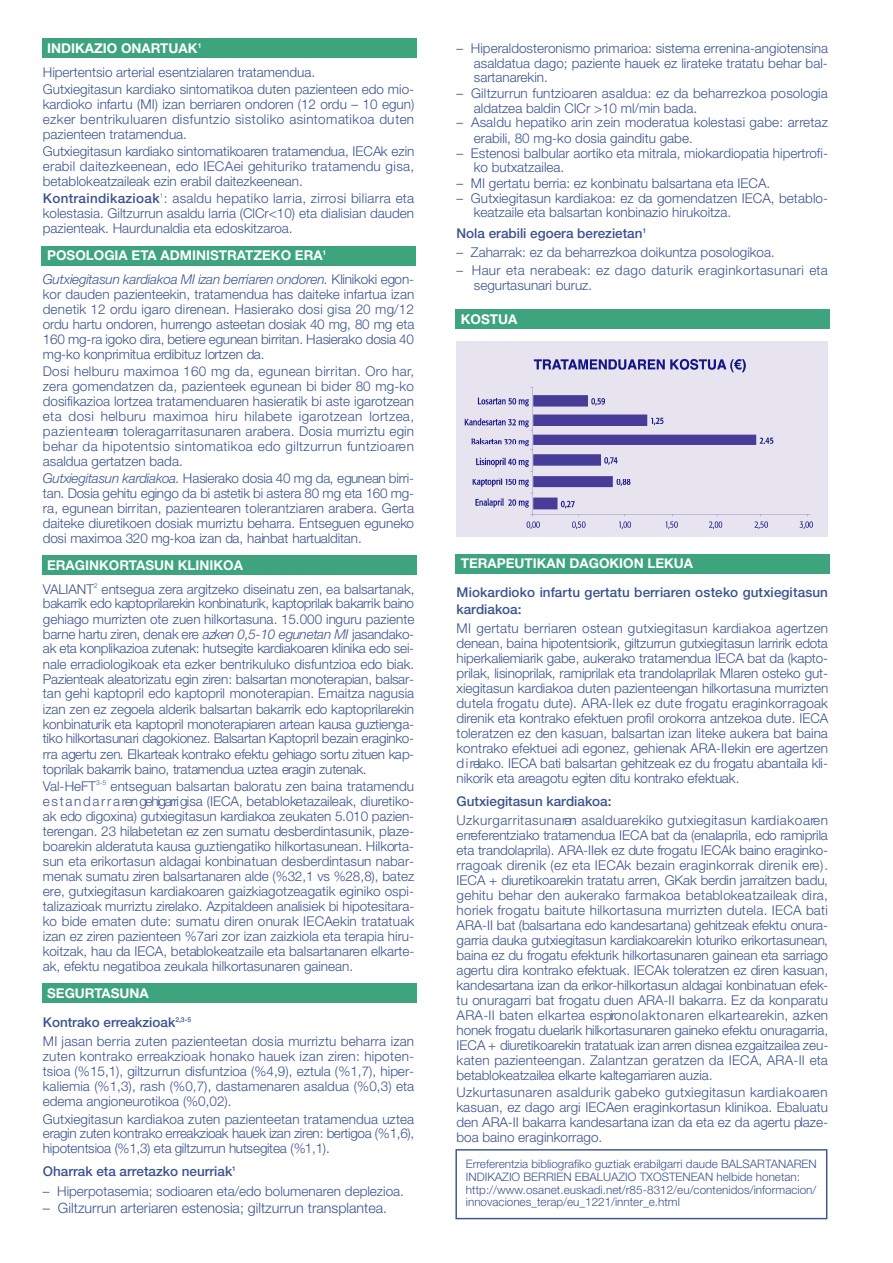
<style>
.page{position:relative;width:893px;height:1263px;background:#fff}
.page>*{position:absolute;margin:0;border:0;box-sizing:border-box;transform-origin:0 0}
.t1{font:300 14.25px "Helvetica Neue";color:#3b538f}
.t2{font:300 13.5px/15px "Helvetica Neue";color:#3b538f;text-align:justify}
.t3{font:500 13.5px/29.1px "Helvetica Neue";color:#3b538f}
.t4{font:italic 300 13.5px/23.4px "Helvetica Neue";color:#3b538f}
.t5{font:300 13.5px/15.1px "Helvetica Neue";letter-spacing:.02em;color:#3b538f}
.t6{font:700 13.5px "Helvetica Neue";color:#fff}
.t7{font:300 11.7px/12.9px "Helvetica Neue";color:#3b538f}
.s1{font-weight:700;color:#fff}
.s2{font-weight:500}
.s3{font-weight:700;font-style:normal;color:#fff}
.s4{font-style:normal}
.s5{font-style:italic}
</style>
<div class="page">
<div style="left:42px;top:247px;width:374px;height:19px;background:#3da47e"></div>
<div style="left:455px;top:309px;width:374px;height:20px;background:#3da47e"></div>
<div style="left:455px;top:554px;width:374px;height:19px;background:#3da47e"></div>
<div style="left:42px;top:555px;width:375px;height:20px;background:#3da47e"></div>
<div style="left:42px;top:984px;width:375px;height:19px;background:#3da47e"></div>
<div style="left:43px;top:38px;width:374px;height:19px;background:#3da47e"></div>
<img style="left:456px;top:342px;width:372px;height:195px">
<svg style="left:455px;top:1149px;width:372px;height:70px"></svg>
<p class="t2" style="left:43px;top:38px;width:274px;line-height:23.4px;text-indent:4px"><span class="s1">INDIKAZIO ONARTUAK</span><sup>1<br></sup>Hipertentsio arterial esentzialaren tratamendua.</p>
<p class="t2" style="left:43px;top:83px;width:373px">Gutxiegitasun kardiako sintomatikoa duten pazienteen edo mio&shy;k a rdioko infartu (MI) izan berriaren ondoren (12 ordu – 10 egun) ezker bentrikuluaren disfuntzio sistoliko asintomatikoa duten pazienteen tratamendua.</p>
<p class="t2" style="left:43px;top:145px;width:373px">Gutxiegitasun kardiako sintomatikoaren tratamendua, IECAk ezin erabil daitezkeenean, edo IECAei gehituriko tratamendu gisa, betablokeatzaileak ezin erabil daitezkeenean.</p>
<p class="t2" style="left:43px;top:192px;width:373px"><span class="s2">K o n tra in d ik a z io a k</span><sup>1</sup>: asaldu hepatiko larria, zirrosi biliarra eta kolestasia. Giltzurrun asaldu larria (ClCr&lt;10) eta dialisian dauden pazienteak. Haurdunaldia eta edoskitzaroa.</p>
<p class="t4" style="left:43px;top:245px;width:373px;text-indent:4px"><span class="s3">POSOLOGIA ETA ADMINISTRATZEKO ERA</span><sup>1<br></sup>Gutxiegitasun kardiakoa MI izan berriaren ondoren. <span class="s4">Klinikoki egon-</span></p>
<p class="t2" style="left:43px;top:288px;width:373px">kor dauden pazienteekin, tratamendua has daiteke infartua izan denetik 12 ordu igaro direnean. Hasierako dosi gisa 20 mg/12 o rdu hartu ondoren, hurrengo asteetan dosiak 40 mg, 80 mg eta 160 mg-ra igoko dira, betiere egunean birritan. Hasierako dosia 40 mg-ko konprimitua erdibituz lortzen da.</p>
<p class="t2" style="left:43px;top:365px;width:373px">Dosi helburu maximoa 160 mg da, egunean birritan. Oro har, zera gomendatzen da, pazienteek egunean bi bider 80 mg-ko dosifikazioa lortzea tratamenduaren hasieratik bi aste igarotzean eta dosi helburu maximoa hiru hilabete igarotzean lortzea, p a z ie n te a ren toleragarritasunaren arabera. Dosia murriztu egin behar da hipotentsio sintomatikoa edo giltzurrun funtzioare n asaldua gertatzen bada.</p>
<p class="t2" style="left:43px;top:472px;width:373px"><span class="s5">Gutxiegitasun kardiakoa.</span> Hasierako dosia 40 mg da, egunean birri&shy;tan. Dosia gehitu egingo da bi astetik bi astera 80 mg eta 160 mg&shy;ra, egunean birritan, pazientearen tolerantziaren arabera. Gerta daiteke diuretikoen dosiak murriztu beharra. Entseguen eguneko dosi maximoa 320 mg-koa izan da, hainbat hartualditan.</p>
<p class="t2" style="left:43px;top:554px;width:373px;line-height:23.7px;text-indent:4px"><span class="s1">ERAGINKORTASUN KLINIKOA<br></span>VA L IA N T<sup>2</sup> entsegua zera argitzeko diseinatu zen, ea balsartanak,</p>
<p class="t2" style="left:43px;top:597px;width:373px">bakarrik edo kaptoprilarekin konbinaturik, kaptoprilak bakarrik baino gehiago murrizten ote zuen hilkortasuna. 15.000 inguru paziente b a rne hartu ziren, denak ere <span class="s5">azken 0,5-10 egunetan MI</span> ja s a n d a k o&shy;ak eta konplikazioa zutenak: hutsegite kard ia k o a ren klinika edo sei&shy;nale erradiologikoak eta ezker bentrikuluko disfuntzioa edo biak.<br>Pazienteak aleatorizatu egin ziren: balsartan monoterapian, balsar&shy;tan gehi kaptopril edo kaptopril monoterapian. Emaitza nagusia izan zen ez zegoela alderik balsartan bakarrik edo kaptoprilare k in konbinaturik eta kaptopril monoterapiaren artean kausa guztienga&shy;tiko hilkortasunari dagokionez. Balsartan Kaptopril bezain eraginko&shy;rra agertu zen. Elkarteak kontrako efektu gehiago sortu zituen kap&shy;toprilak bakarrik baino, tratamendua uztea eragin zutenak.</p>
<p class="t2" style="left:43px;top:780px;width:373px">Va l-H e F T<sup>3</sup> <sup>-5</sup> entseguan balsartan baloratu zen baina tratamendu e s t a n d a r r a ren gehigarri gisa (IECA, betabloketazaileak, diure tik o&shy;ak edo digoxina) gutxiegitasun kardiakoa zeukaten 5.010 pazien&shy;te rengan. 23 hilabetetan ez zen sumatu desberdintasunik, plaze&shy;b o a rekin alderatuta kausa guztiengatiko hilkortasunean. Hilkorta&shy;sun eta erikortasun aldagai konbinatuan desberdintasun nabar&shy;menak sumatu ziren balsartanaren alde (%32,1 vs %28,8), batez ere, gutxiegitasun kardiakoaren gaizkiagotzeagatik eginiko ospi&shy;talizazioak murriztu zirelako. Azpitaldeen analisiek bi hipotesitara&shy;ko bide ematen dute: sumatu diren onurak IECAekin tratatuak izan ez ziren pazienteen %7ari zor izan zaizkiola eta terapia hiru&shy;koitzak, hau da IECA, betablokeatzaile eta balsartanaren elkarte&shy;ak, efektu negatiboa zeukala hilkortasunaren gainean.</p>
<p class="t3" style="left:43px;top:980px;width:150px;text-indent:4px"><span class="s1">SEGURTASUNA<br></span>Kontrako erreakzioak<sup>2,3-5</sup></p>
<p class="t2" style="left:43px;top:1035px;width:373px">MI jasan berria zuten pazienteetan dosia murriztu beharra izan zuten kontrako erreakzioak honako hauek izan ziren: hipoten&shy;tsioa (%15,1), giltzurrun disfuntzioa (%4,9), eztula (%1,7), hiper&shy;kaliemia (%1,3), rash (%0,7), dastamenaren asaldua (%0,3) eta edema angioneurotikoa (%0,02).</p>
<p class="t2" style="left:43px;top:1113px;width:373px">Gutxiegitasun kardiakoa zuten pazienteetan tratamendua uztea eragin zuten kontrako erreakzioak hauek izan ziren: bertigoa (%1,6), hipotentsioa (%1,3) eta giltzurrun hutsegitea (%1,1).</p>
<p class="t3" style="left:43px;top:1158px;width:195px">Oharrak eta arretazko neurriak<sup>1</sup></p>
<p class="t2" style="left:43px;top:1185px;width:363px">– Hiperpotasemia; sodioaren eta/edo bolumenaren deplezioa.</p>
<p class="t1" style="left:43px;top:1203px;width:346px">– Giltzurrun arteriaren estenosia; giltzurrun transplantea.</p>
<p class="t2" style="left:474px;top:42px;width:356px;text-indent:-17px">– H ip e ra ld o s te ronismo primarioa: sistema erre n in a -a n g io te n s in a asaldatua dago; paziente hauek ez lirateke tratatu behar bal&shy;sartanarekin.</p>
<p class="t2" style="left:474px;top:86px;width:355px;text-indent:-17px">– Giltzurrun funtzioaren asaldua: ez da beharrezkoa posologia aldatzea baldin ClCr &gt;10 ml/min bada.</p>
<p class="t2" style="left:474px;top:116px;width:356px;text-indent:-17px">– Asaldu hepatiko arin zein moderatua kolestasi gabe: arre ta z erabili, 80 mg-ko dosia gainditu gabe.</p>
<p class="t2" style="left:474px;top:147px;width:356px;text-indent:-17px">– Estenosi balbular aortiko eta mitrala, miokardiopatia hipertrofi&shy;ko butxatzailea.</p>
<p class="t2" style="left:456px;top:177px;width:315px">– MI gertatu berria: ez konbinatu balsartana eta IECA.</p>
<p class="t2" style="left:474px;top:192px;width:356px;text-indent:-17px">– Gutxiegitasun kardiakoa: ez da gomendatzen IECA, betablo&shy;keatzaile eta balsartan konbinazio hirukoitza.</p>
<p class="t3" style="left:456px;top:220px;width:191px">Nola erabili egoera berezietan<sup>1</sup></p>
<p class="t2" style="left:456px;top:246px;width:320px">– Zaharrak: ez da beharrezkoa doikuntza posologikoa.</p>
<p class="t5" style="left:474px;top:264px;width:356px;text-indent:-17px">– Haur eta nerabeak: ez dago daturik eraginkortasunari eta segurtasunari buruz.</p>
<p class="t6" style="left:461px;top:314px;width:58px">KOSTUA</p>
<p class="t6" style="left:461px;top:558px;width:234px">TERAPEUTIKAN DAGOKION LEKUA</p>
<p class="t3" style="left:456px;top:585px;width:373px;line-height:16.5px">M io k a rdioko infartu gertatu berriaren osteko gutxiegitasun kardiakoa:</p>
<p class="t2" style="left:456px;top:622px;width:373px">MI gertatu berriaren ostean gutxiegitasun kardiakoa agertzen denean, baina hipotentsiorik, giltzurrun gutxiegitasun larririk edota hiperkaliemiarik gabe, aukerako tratamendua IECA bat da (kapto&shy;prilak, lisinoprilak, ramiprilak eta trandolaprilak MIaren osteko gut&shy;xiegitasun kardiakoa duten pazienteengan hilkortasuna murrizten dutela frogatu dute). ARA-IIek ez dute frogatu eraginkorragoak d irenik eta kontrako efektuen profil orokorra antzekoa dute. IECA toleratzen ez den kasuan, balsartan izan liteke aukera bat baina kontrako efektuei adi egonez, gehienak ARA-IIekin ere agertzen d i relako. IECA bati balsartan gehitzeak ez du frogatu abantaila kli&shy;nikorik eta areagotu egiten ditu kontrako efektuak.</p>
<p class="t3" style="left:456px;top:788px;width:156px">Gutxiegitasun kardiakoa:</p>
<p class="t2" style="left:456px;top:814px;width:373px">U z k u rg a rrita s u n a ren asalduarekiko gutxiegitasun kard ia k o a re n e rre fe rentziako tratamendua IECA bat da (enalaprila, edo ramiprila eta trandolaprila). ARA-IIek ez dute frogatu IECAk baino eraginko&shy;rragoak direnik (ez eta IECAk bezain eraginkorrak direnik ere ).<br>IECA + diure tik o a rekin tratatu arren, GKak berdin jarraitzen badu, gehitu behar den aukerako farmakoa betablokeatzaileak dira, horiek frogatu baitute hilkortasuna murrizten dutela. IECA bati ARA-II bat (balsartana edo kandesartana) gehitzeak efektu onura&shy;garria dauka gutxiegitasun kard ia k o a rekin loturiko erikortasunean, baina ez du frogatu efekturik hilkortasunaren gainean eta sarriago agertu dira kontrako efektuak. IECAk toleratzen ez diren kasuan, kandesartana izan da erikor-hilkortasun aldagai konbinatuan efek&shy;tu onuragarri bat frogatu duen ARA-II bakarra. Ez da konparatu ARA-II baten elkartea espiro n o la k to n a ren elkartearekin, azken honek frogatu duelarik hilkortasunaren gaineko efektu onuragarria, IECA + diure tik o a rekin tratatuak izan arren disnea ezgaitzailea zeu&shy;katen pazienteengan. Zalantzan geratzen da IECA, ARA-II eta betablokeatzailea elkarte kaltegarriaren auzia.</p>
<p class="t2" style="left:456px;top:1086px;width:373px">U z k u rta s u n a ren asaldurik gabeko gutxiegitasun kard ia k o a re n kasuan, ez dago argi IECAen eraginkortasun klinikoa. Ebaluatu den ARA-II bakarra kandesartana izan da eta ez da agertu plaze&shy;boa baino eraginkorrago.</p>
<p class="t7" style="left:466px;top:1158px;width:352px">Erreferentzia bibliografiko guztiak erabilgarri daude BALSARTANAREN INDIKAZIO BERRIEN EBALUAZIO TXOSTENEAN helbide honetan:<br>h ttp ://w w w.o s a n e t.e u s k a d i.n e t/r8 5 -8 3 1 2 /e u /c o n te n id o s /in fo rm a c io n / innovaciones_terap/eu_1221/innter_e.html</p>
</div>
